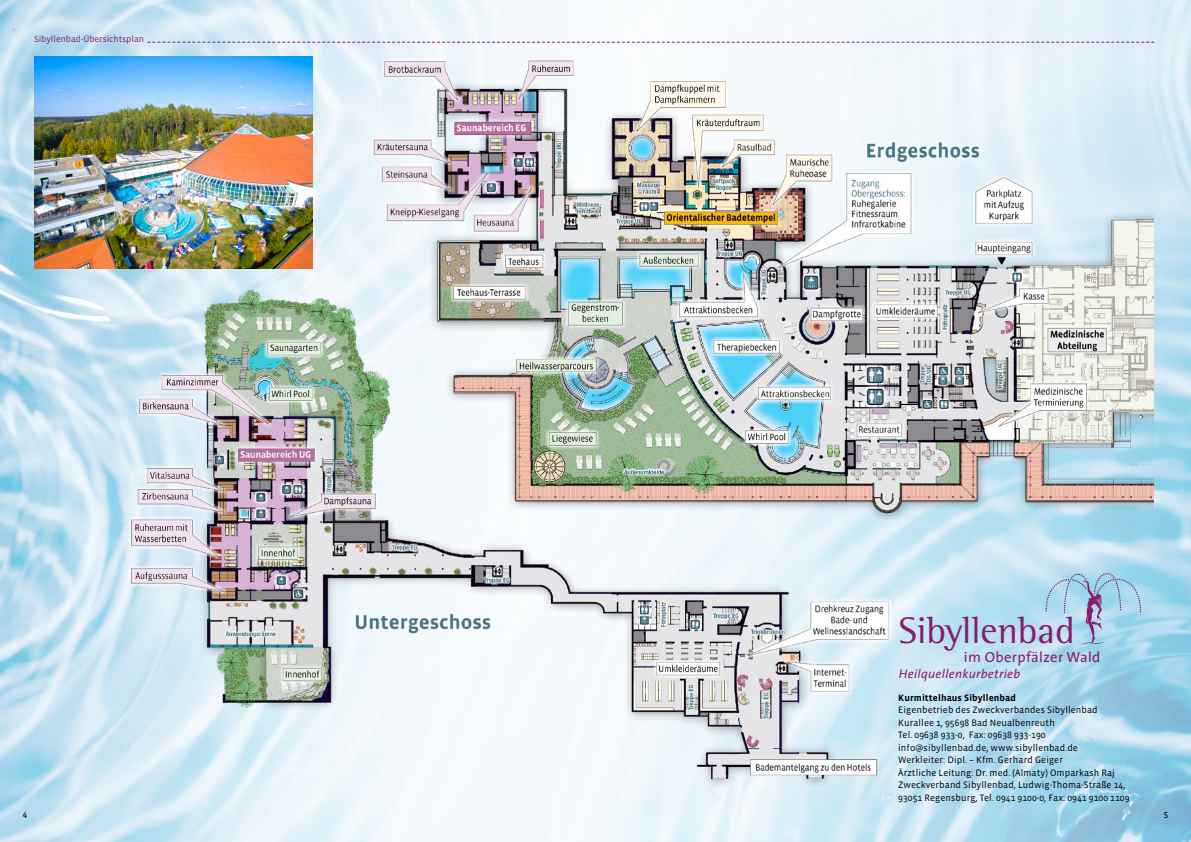
<style>
.page{position:relative;width:1191px;height:842px;background:#fff}
.page>*{position:absolute;margin:0;border:0;box-sizing:border-box;transform-origin:0 0}
.t1{font:37.9px "Rotis Semi Serif";color:#8b1c6d}
.t2{font:14.7px "The Sans";letter-spacing:.025em;color:#8b1c6d}
.t3{font:italic 12.6px "The Sans";letter-spacing:.025em;color:#8b1c6d}
.t4{font:9.5px/12.5px "Vista Sans";letter-spacing:.01em;color:#000}
.t5{font:700 9.5px "Vista Sans";letter-spacing:.01em;color:#000}
.t6{font:9px "Vista Sans";color:#8b1c6d}
.t7{font:9px "Vista Sans Alt Reg";color:#000}
</style>
<div class="page">
<img style="left:0;top:0;width:1191px;height:842px">
<svg style="left:147px;top:42px;width:1007px;height:1px"></svg>
<img style="left:34px;top:57px;width:86px;height:211px">
<img style="left:120px;top:56px;width:1034px;height:743px">
<p class="t6" style="left:34px;top:35px;width:111px">Sibyllenbad-Übersichtsplan</p>
<h1 class="t1" style="left:899px;top:608px;width:177px">Sibyllenbad</h1>
<h2 class="t2" style="left:964px;top:645px;width:138px">im Oberpfälzer Wald</h2>
<h3 class="t3" style="left:899px;top:663px;width:123px">Heilquellenkurbetrieb</h3>
<p class="t5" style="left:898px;top:693px;width:119px">Kurmittelhaus Sibyllenbad</p>
<p class="t4" style="left:898px;top:704px;width:233px">Eigenbetrieb des Zweckverbandes Sibyllenbad Kurallee 1, 95698 Bad Neualbenreuth<br>Tel. 09638 933-0, Fax: 09638 933-190 info@sibyllenbad.de, www.sibyllenbad.de<br>Werkleiter: Dipl. – Kfm. Gerhard Geiger<br>Ärztliche Leitung: Dr. med. (Almaty) Omparkash Raj Zweckverband Sibyllenbad, Ludwig-Thoma-Straße 14, 93051 Regensburg, Tel. 0941 9100-0, Fax: 0941 9100 1109</p>
<p class="t7" style="left:23px;top:810px;width:6px">4</p>
<p class="t7" style="left:1163px;top:810px;width:6px">5</p>
</div>
